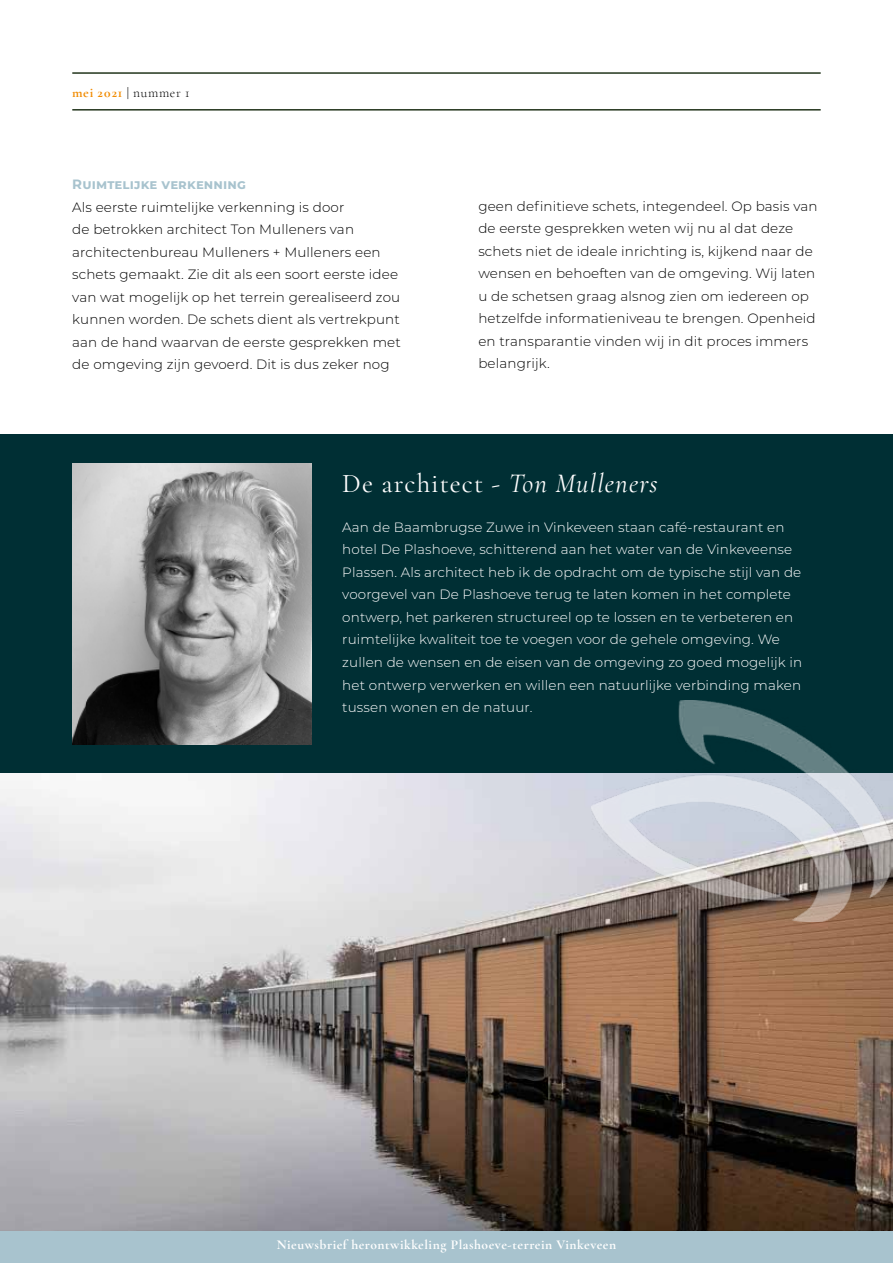
<style>
.page{position:relative;width:893px;height:1263px;background:#fff}
.page>*{position:absolute;margin:0;border:0;box-sizing:border-box;transform-origin:0 0}
.t1{font:27px "Cormorant Garamond";letter-spacing:.04em;color:#fff}
.t2{font:300 13.5px/22.5px "Montserrat";letter-spacing:.01em;color:#000}
.t3{font:300 13.5px/22.5px "Montserrat";letter-spacing:.01em;color:#fff}
.t4{font:700 13.5px "Cormorant Garamond";letter-spacing:.04em;color:#fff}
.t5{font:700 13.5px "Montserrat";letter-spacing:.01em;color:#a8c3ce}
.t6{font:700 13.5px "Cormorant Garamond";letter-spacing:.065em;color:#f18b00}
.s1{font-weight:400;color:#000}
.s2{font-weight:300;color:#000}
.s3{font-style:italic}
</style>
<div class="page">
<hr style="left:72px;top:109px;width:749px;height:2px;background:#22351c">
<hr style="left:72px;top:72px;width:749px;height:2px;background:#22351c">
<div style="left:0;top:1229px;width:893px;height:34px;background:#a8c3ce"></div>
<div style="left:0;top:434px;width:893px;height:340px;background:#002f34"></div>
<img style="left:72px;top:463px;width:239px;height:281px">
<img style="left:0;top:774px;width:893px;height:456px">
<img style="left:591px;top:701px;width:302px;height:220px">
<p class="t6" style="left:72px;top:85px;width:119px">mei 2021 <span class="s1">|</span> <span class="s2">nummer 1</span></p>
<p class="t5" style="left:72px;top:174px;width:175px">Ruimtelijke verkenning</p>
<p class="t2" style="left:72px;top:195px;width:330px">Als eerste ruimtelijke verkenning is door<br>de betrokken architect Ton Mulleners van architectenbureau Mulleners + Mulleners een schets gemaakt. Zie dit als een soort eerste idee van wat mogelijk op het terrein gerealiseerd zou kunnen worden. De schets dient als vertrekpunt aan de hand waarvan de eerste gesprekken met de omgeving zijn gevoerd. Dit is dus zeker nog</p>
<p class="t2" style="left:478px;top:194px;width:341px">geen definitieve schets, integendeel. Op basis van de eerste gesprekken weten wij nu al dat deze schets niet de ideale inrichting is, kijkend naar de wensen en behoeften van de omgeving. Wij laten u de schetsen graag alsnog zien om iedereen op hetzelfde informatieniveau te brengen. Openheid en transparantie vinden wij in dit proces immers belangrijk.</p>
<h1 class="t1" style="left:342px;top:467px;width:317px">De architect - <span class="s3">Ton Mulleners</span></h1>
<p class="t3" style="left:342px;top:515px;width:461px">Aan de Baambrugse Zuwe in Vinkeveen staan café-restaurant en hotel De Plashoeve, schitterend aan het water van de Vinkeveense Plassen. Als architect heb ik de opdracht om de typische stijl van de voorgevel van De Plashoeve terug te laten komen in het complete ontwerp, het parkeren structureel op te lossen en te verbeteren en ruimtelijke kwaliteit toe te voegen voor de gehele omgeving. We zullen de wensen en de eisen van de omgeving zo goed mogelijk in het ontwerp verwerken en willen een natuurlijke verbinding maken tussen wonen en de natuur.</p>
<p class="t4" style="left:277px;top:1236px;width:341px">Nieuwsbrief herontwikkeling Plashoeve-terrein Vinkeveen</p>
</div>
